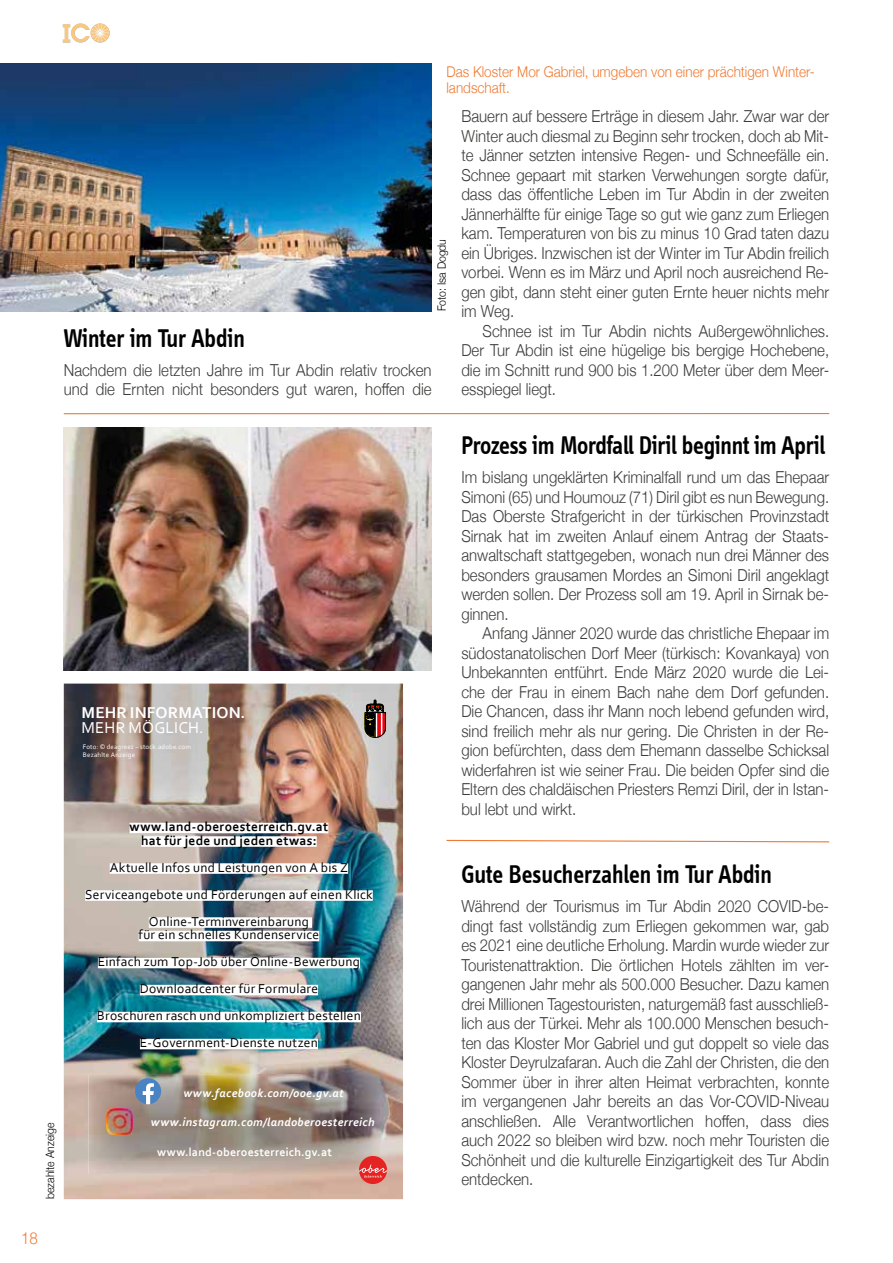
<style>
.page{position:relative;width:893px;height:1263px;background:#fff}
.page>*{position:absolute;margin:0;border:0;box-sizing:border-box;transform-origin:0 0}
.t1{font:600 26.4px "Info Disp";letter-spacing:-.01em;color:#000;scale:.91 1}
.t2{font:300 16.5px/19.5px "Helvetica Neue";color:#3c3c3b;text-align:justify;scale:.91 1}
.t3{font:700 16.5px "Corbel";letter-spacing:.01em;color:#fff}
.t4{font:16.5px "Corbel";letter-spacing:.01em;color:#fff}
.t5{font:300 16.5px "Helvetica Neue";color:#ef7a33;scale:.91 1}
.t6{font:300 14.85px/16.2px "Helvetica Neue";color:#ef7a33;scale:.91 1}
.t7{font:13.5px/27px "Corbel";letter-spacing:.02em;color:#000;text-align:center}
.t8{font:700 13.5px/13.5px "Corbel";letter-spacing:.025em;color:#000;text-align:center}
.t9{font:italic 700 12px "Corbel";letter-spacing:.03em;color:#fff}
.t10{font:700 12px "Corbel";letter-spacing:.015em;color:#fff}
.t11{font:300 11.55px "Helvetica Neue";color:#000;scale:.91 1}
.t12{font:6.9px/8.2px "Corbel";letter-spacing:.025em;color:#fff}
</style>
<div class="page">
<svg style="left:63px;top:23px;width:47px;height:20px"></svg>
<svg style="left:446px;top:839px;width:384px;height:4px"></svg>
<img style="left:64px;top:684px;width:339px;height:515px">
<img style="left:88px;top:1075px;width:291px;height:99px">
<div style="left:130px;top:823px;width:198px;height:10px;background:#fff"></div>
<div style="left:141px;top:836px;width:176px;height:11px;background:#fff"></div>
<div style="left:110px;top:863px;width:238px;height:11px;background:#fff"></div>
<div style="left:85px;top:890px;width:288px;height:11px;background:#fff"></div>
<div style="left:149px;top:917px;width:163px;height:11px;background:#fff"></div>
<div style="left:139px;top:931px;width:180px;height:10px;background:#fff"></div>
<div style="left:98px;top:958px;width:262px;height:10px;background:#fff"></div>
<div style="left:140px;top:985px;width:178px;height:10px;background:#fff"></div>
<div style="left:97px;top:1012px;width:264px;height:10px;background:#fff"></div>
<div style="left:140px;top:1039px;width:178px;height:10px;background:#fff"></div>
<div style="left:359px;top:1156px;width:28px;height:28px;background:#e52322;border-radius:50%"></div>
<svg style="left:359px;top:1164px;width:28px;height:14px"></svg>
<svg style="left:365px;top:700px;width:21px;height:37px"></svg>
<svg style="left:135px;top:1078px;width:26px;height:26px"></svg>
<img style="left:107px;top:1108px;width:26px;height:26px">
<img style="left:64px;top:428px;width:368px;height:242px">
<hr style="left:64px;top:413px;width:765px;height:1px;background:#ef7a33">
<img style="left:0;top:64px;width:432px;height:247px">
<p class="t6" style="left:446px;top:62px;width:406px">Das Kloster Mor Gabriel, umgeben von einer prächtigen Winter&shy;landschaft.</p>
<p class="t11" style="left:432px;top:311px;width:81px;rotate:-90deg">Foto: Isa Dogdu</p>
<h1 class="t1" style="left:64px;top:323px;width:201px">Winter im Tur Abdin</h1>
<p class="t2" style="left:64px;top:359px;width:406px">Nachdem die letzten Jahre im Tur Abdin relativ trocken und die Ernten nicht besonders gut waren, hoffen die</p>
<p class="t2" style="left:461px;top:105px;width:406px">Bauern auf bessere Erträge in diesem Jahr. Zwar war der Winter auch diesmal zu Beginn sehr trocken, doch ab Mit&shy;te Jänner setzten intensive Regen- und Schneefälle ein.<br>Schnee gepaart mit starken Verwehungen sorgte dafür, dass das öffentliche Leben im Tur Abdin in der zweiten Jännerhälfte für einige Tage so gut wie ganz zum Erliegen kam. Temperaturen von bis zu minus 10 Grad taten dazu ein Übriges. Inzwischen ist der Winter im Tur Abdin freilich vorbei. Wenn es im März und April noch ausreichend Re&shy;gen gibt, dann steht einer guten Ernte heuer nichts mehr im Weg.</p>
<p class="t2" style="left:461px;top:320px;width:406px;text-indent:21px">Schnee ist im Tur Abdin nichts Außergewöhnliches.<br>Der Tur Abdin ist eine hügelige bis bergige Hochebene, die im Schnitt rund 900 bis 1.200 Meter über dem Meer&shy;esspiegel liegt.</p>
<p class="t11" style="left:41px;top:1199px;width:86px;rotate:-90deg">bezahlte Anzeige</p>
<p class="t5" style="left:21px;top:1225px;width:20px">18</p>
<p class="t3" style="left:82px;top:702px;width:165px">MEHR INFORMATION.</p>
<p class="t4" style="left:82px;top:717px;width:123px">MEHR MÖGLICH.</p>
<p class="t12" style="left:83px;top:742px;width:110px">Foto: © deagreez – stock.adobe.com<br>Bezahlte Anzeige</p>
<p class="t8" style="left:130px;top:819px;width:200px">www.land-oberoesterreich.gv.at hat für jede und jeden etwas:</p>
<p class="t7" style="left:85px;top:853px;width:289px">Aktuelle Infos und Leistungen von A bis Z<br>Serviceangebote und Förderungen auf einen Klick<br>Online-Terminvereinbarung</p>
<p class="t7" style="left:97px;top:921px;width:265px">für ein schnelles Kundenservice<br>Einfach zum Top-Job über Online-Bewerbung Downloadcenter für Formulare<br>Broschüren rasch und unkompliziert bestellen E-Government-Dienste nutzen</p>
<p class="t9" style="left:183px;top:1085px;width:162px">www.facebook.com/ooe.gv.at</p>
<p class="t9" style="left:151px;top:1114px;width:225px">www.instagram.com/landoberoesterreich</p>
<p class="t10" style="left:157px;top:1144px;width:176px">www.land-oberoesterreich.gv.at</p>
<h1 class="t1" style="left:461px;top:430px;width:401px">Prozess im Mordfall Diril beginnt im April</h1>
<p class="t2" style="left:461px;top:466px;width:406px">Im bislang ungeklärten Kriminalfall rund um das Ehepaar Simoni (65) und Houmouz (71) Diril gibt es nun Bewegung.<br>Das Oberste Strafgericht in der türkischen Provinzstadt Sirnak hat im zweiten Anlauf einem Antrag der Staats&shy;anwaltschaft stattgegeben, wonach nun drei Männer des besonders grausamen Mordes an Simoni Diril angeklagt werden sollen. Der Prozess soll am 19. April in Sirnak be&shy;ginnen.</p>
<p class="t2" style="left:461px;top:622px;width:406px;text-indent:21px">Anfang Jänner 2020 wurde das christliche Ehepaar im südostanatolischen Dorf Meer (türkisch: Kovankaya) von Unbekannten entführt. Ende März 2020 wurde die Lei&shy;che der Frau in einem Bach nahe dem Dorf gefunden.<br>Die Chancen, dass ihr Mann noch lebend gefunden wird, sind freilich mehr als nur gering. Die Christen in der Re&shy;gion befürchten, dass dem Ehemann dasselbe Schicksal widerfahren ist wie seiner Frau. Die beiden Opfer sind die Eltern des chaldäischen Priesters Remzi Diril, der in Istan&shy;bul lebt und wirkt.</p>
<h1 class="t1" style="left:461px;top:859px;width:343px">Gute Besucherzahlen im Tur Abdin</h1>
<p class="t2" style="left:461px;top:895px;width:406px">Während der Tourismus im Tur Abdin 2020 COVID-be&shy;dingt fast vollständig zum Erliegen gekommen war, gab es 2021 eine deutliche Erholung. Mardin wurde wieder zur Touristenattraktion. Die örtlichen Hotels zählten im ver&shy;gangenen Jahr mehr als 500.000 Besucher. Dazu kamen drei Millionen Tagestouristen, naturgemäß fast ausschließ&shy;lich aus der Türkei. Mehr als 100.000 Menschen besuch&shy;ten das Kloster Mor Gabriel und gut doppelt so viele das Kloster Deyrulzafaran. Auch die Zahl der Christen, die den Sommer über in ihrer alten Heimat verbrachten, konnte im vergangenen Jahr bereits an das Vor-COVID-Niveau anschließen. Alle Verantwortlichen hoffen, dass dies auch 2022 so bleiben wird bzw. noch mehr Touristen die Schönheit und die kulturelle Einzigartigkeit des Tur Abdin entdecken.</p>
</div>
